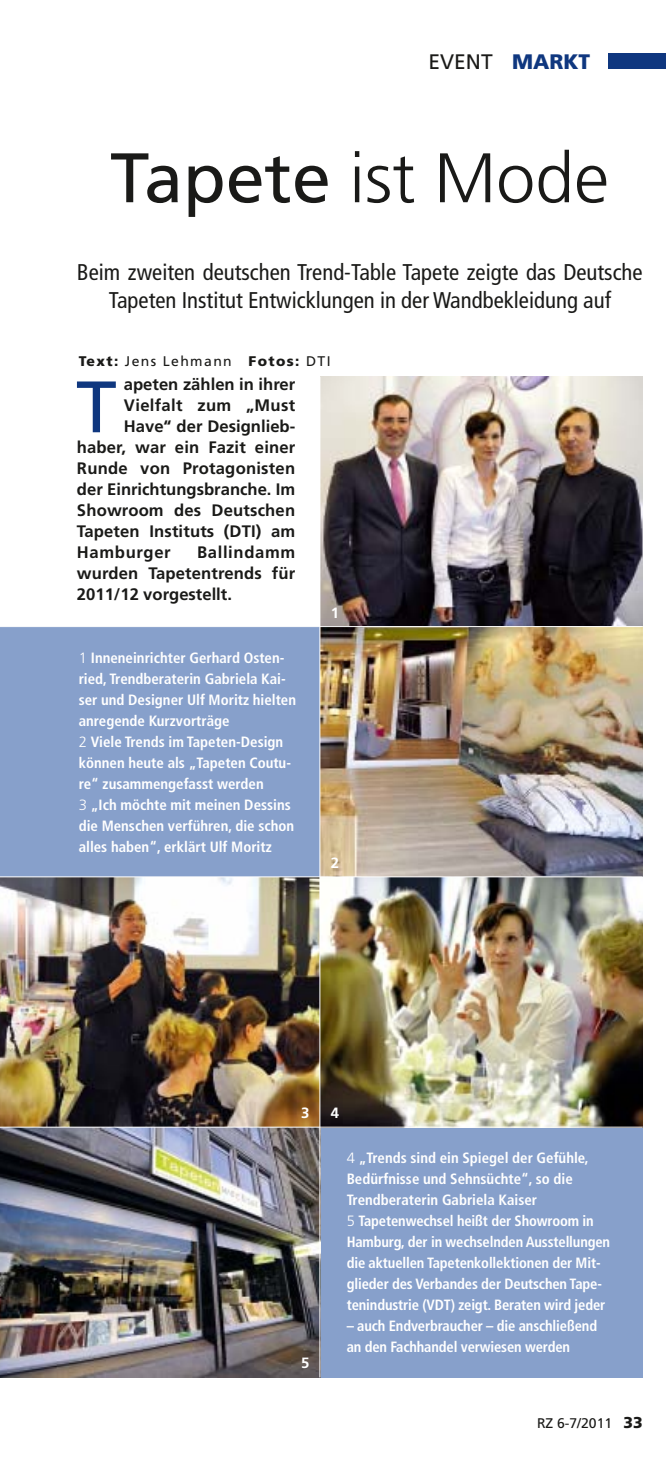
<style>
.page{position:relative;width:666px;height:1471px;background:#fff}
.page>*{position:absolute;margin:0;border:0;box-sizing:border-box;transform-origin:0 0}
.A-Fliess_linksbündig{font:72.8px "Frutiger";color:#0f377f}
.A-Head{font:300 70px "Frutiger";color:#1a1a18}
.A-Subhead{font:condensed 22.75px/28px "Frutiger";color:#1a1a18;text-align:center}
.t1{font:21px "Frutiger";color:#1a1a18}
.A-Fliess_linksbündig-2{font:700 16.62px/21px "Frutiger";letter-spacing:.01em;color:#1a1a18;text-align:justify}
.A-Fliess_linksbündig-3{font:700 16.62px "Frutiger";letter-spacing:.04em;color:#1a1a18}
.A-BU_Fett{font:700 condensed 14.88px/21px "Frutiger";color:#fff}
.t2{font:700 14.88px "Frutiger";color:#fff}
.t3{font:14px "Frutiger";letter-spacing:.1em;color:#1a1a18}
.s1{font-weight:900;color:#0f377f}
.s2{font-weight:400}
.s3{font-weight:900}
.s4{font-weight:300;font-stretch:normal}
.s5{font-weight:900;font-size:15.75px}
</style>
<div class="page">
<div style="left:608px;top:54px;width:58px;height:15px;background:#0f377f"></div>
<div style="left:0;top:627px;width:320px;height:250px;background:#87a0cb"></div>
<div style="left:320px;top:1127px;width:322px;height:250px;background:#87a0cb"></div>
<img style="left:320px;top:377px;width:322px;height:750px">
<img style="left:0;top:877px;width:319px;height:500px">
<hr style="left:319px;top:377px;width:1px;height:1000px;background:#fff">
<hr style="left:0;top:1127px;width:642px;height:1px;background:#fff">
<hr style="left:0;top:876px;width:642px;height:1px;background:#fff">
<hr style="left:0;top:626px;width:642px;height:1px;background:#fff">
<p class="t1" style="left:428px;top:49px;width:163px">EVENT <span class="s1">MARKT</span></p>
<p class="A-Head" style="left:110px;top:138px;width:500px"><span class="s2">Tapete</span> ist Mode</p>
<p class="A-Subhead" style="left:77px;top:258px;width:567px">Beim zweiten deutschen Trend-Table Tapete zeigte das Deutsche<br>Tapeten Institut Entwicklungen in der Wandbekleidung auf</p>
<p class="t3" style="left:79px;top:353px;width:253px"><span class="s3">Text:</span> Jens Lehmann <span class="s3">Fotos:</span> DTI</p>
<p class="A-Fliess_linksbündig" style="left:76px;top:364px;width:42px">T</p>
<p class="A-Fliess_linksbündig-2" style="left:124px;top:374px;width:173px">apeten zählen in ihrer</p>
<p class="A-Fliess_linksbündig-2" style="left:124px;top:395px;width:173px">Vielfalt zum „Must</p>
<p class="A-Fliess_linksbündig-2" style="left:124px;top:416px;width:173px">Have“ der Designlieb-</p>
<p class="A-Fliess_linksbündig-2" style="left:77px;top:437px;width:220px">haber, war ein Fazit einer</p>
<p class="A-Fliess_linksbündig-2" style="left:77px;top:458px;width:220px">Runde von Protagonisten</p>
<p class="A-Fliess_linksbündig-2" style="left:77px;top:479px;width:220px">der Einrichtungsbranche. Im</p>
<p class="A-Fliess_linksbündig-2" style="left:77px;top:500px;width:220px">Showroom des Deutschen</p>
<p class="A-Fliess_linksbündig-2" style="left:77px;top:521px;width:220px">Tapeten Instituts (DTI) am</p>
<p class="A-Fliess_linksbündig-3" style="left:77px;top:543px;width:95px">Hamburger</p>
<p class="A-Fliess_linksbündig-2" style="left:77px;top:542px;width:220px;text-indent:120px">Ballindamm wurden Tapetentrends für 2011/12 vorgestellt.</p>
<p class="A-BU_Fett" style="left:79px;top:648px;width:219px"><span class="s4">1</span> Inneneinrichter Gerhard Osten&shy;ried, Trendberaterin Gabriela Kai&shy;ser und Designer Ulf Moritz hielten anregende Kurzvorträge</p>
<p class="A-BU_Fett" style="left:79px;top:732px;width:214px"><span class="s4">2</span> Viele Trends im Tapeten-Design können heute als „Tapeten Coutu&shy;re“ zusammengefasst werden</p>
<p class="A-BU_Fett" style="left:79px;top:795px;width:217px"><span class="s4">3</span> „Ich möchte mit meinen Dessins die Menschen verführen, die schon alles haben“, erklärt Ulf Moritz</p>
<p class="t2" style="left:331px;top:604px;width:10px">1</p>
<p class="t2" style="left:331px;top:854px;width:10px">2</p>
<p class="t2" style="left:301px;top:1104px;width:10px">3</p>
<p class="t2" style="left:301px;top:1354px;width:10px">5</p>
<p class="t2" style="left:331px;top:1104px;width:10px">4</p>
<p class="A-BU_Fett" style="left:347px;top:1147px;width:243px"><span class="s4">4</span> „Trends sind ein Spiegel der Gefühle,<br>Bedürfnisse und Sehnsüchte“, so die<br>Trendberaterin Gabriela Kaiser</p>
<p class="A-BU_Fett" style="left:347px;top:1210px;width:265px"><span class="s4">5</span> Tapetenwechsel heißt der Showroom in Hamburg, der in wechselnden Ausstellungen die aktuellen Tapetenkollektionen der Mit&shy;glieder des Verbandes der Deutschen Tape&shy;tenindustrie (VDT) zeigt. Beraten wird jeder</p>
<p class="A-BU_Fett" style="left:347px;top:1315px;width:252px">– auch Endverbraucher – die anschließend an den Fachhandel verwiesen werden</p>
<p class="t3" style="left:537px;top:1415px;width:107px">RZ 6-7/2011 <span class="s5">33</span></p>
</div>
